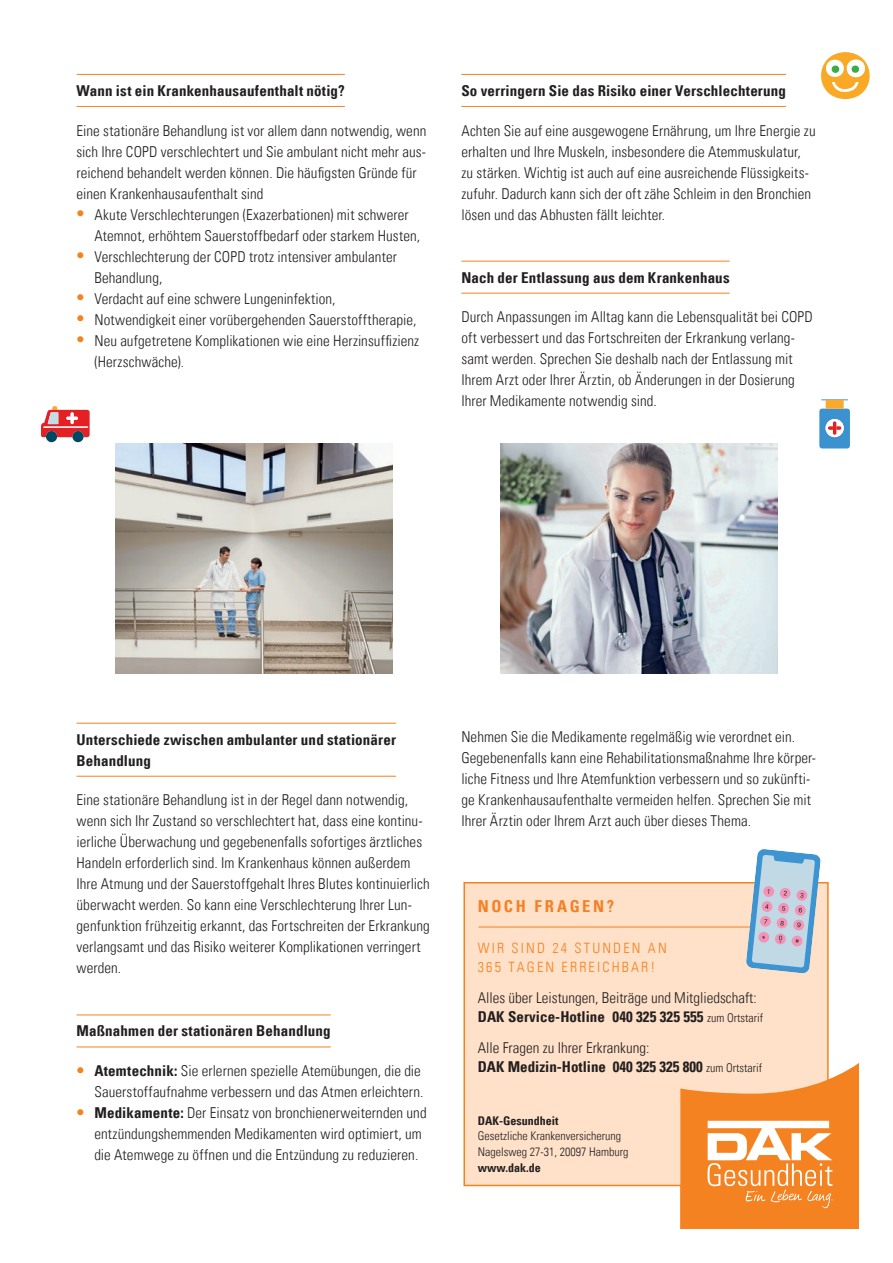
<style>
.page{position:relative;width:893px;height:1263px;background:#fff}
.page>*{position:absolute;margin:0;border:0;box-sizing:border-box;transform-origin:0 0}
.t1{font:16.5px "Univers Com 67 Bold Cond";letter-spacing:.16em;color:#f48026}
.t2{font:15px/21px "Univers Com 47 Light Cond";letter-spacing:.005em;color:#231f20}
.t3{font:15px/21px "Univers Com 67 Bold Cond";letter-spacing:.01em;color:#231f20}
.t4{font:14.25px/18.8px "Univers Com 47 Light Cond";letter-spacing:.15em;color:#f58220}
.t5{font:12px/15.8px "Univers Com 47 Light Cond";color:#231f20}
.t6{font:12px "Univers Com 67 Bold Cond";color:#231f20}
.s1{font-family:"Univers Com 67 Bold Cond"}
.s2{font-family:"Univers Com 47 Light Cond";font-size:12px}
</style>
<div class="page">
<hr style="left:77px;top:106px;width:268px;height:1px;background:#f58220">
<hr style="left:77px;top:74px;width:268px;height:1px;background:#f58220">
<hr style="left:77px;top:776px;width:319px;height:1px;background:#f58220">
<hr style="left:77px;top:723px;width:319px;height:1px;background:#f58220">
<hr style="left:77px;top:1046px;width:254px;height:1px;background:#f58220">
<hr style="left:77px;top:1014px;width:254px;height:1px;background:#f58220">
<hr style="left:461px;top:106px;width:325px;height:1px;background:#f58220">
<hr style="left:461px;top:74px;width:325px;height:1px;background:#f58220">
<hr style="left:461px;top:293px;width:269px;height:1px;background:#f58220">
<hr style="left:461px;top:261px;width:269px;height:1px;background:#f58220">
<svg style="left:821px;top:52px;width:49px;height:47px"></svg>
<div style="left:826px;top:400px;width:18px;height:9px;background:#faa929"></div>
<svg style="left:819px;top:409px;width:31px;height:39px"></svg>
<hr style="left:833px;top:421px;width:3px;height:14px;background:#e42024;border-radius:2px">
<svg style="left:41px;top:406px;width:49px;height:36px"></svg>
<hr style="left:43px;top:426px;width:45px;height:2px;background:#fff">
<div style="left:464px;top:883px;width:364px;height:302px;background:#fee1c8"></div>
<div style="left:463px;top:882px;width:366px;height:304px;border:2px solid #f58220"></div>
<hr style="left:478px;top:927px;width:289px;height:1px;background:#f58220">
<svg style="left:680px;top:1063px;width:179px;height:166px"></svg>
<svg style="left:746px;top:849px;width:75px;height:125px"></svg>
<img style="left:116px;top:443px;width:276px;height:230px">
<img style="left:501px;top:443px;width:276px;height:230px">
<p class="t3" style="left:77px;top:80px;width:270px">Wann ist ein Krankenhausaufenthalt nötig?</p>
<p class="t2" style="left:77px;top:120px;width:351px">Eine stationäre Behandlung ist vor allem dann notwendig, wenn sich Ihre COPD verschlechtert und Sie ambulant nicht mehr aus&shy;reichend behandelt werden können. Die häufigsten Gründe für einen Krankenhausaufenthalt sind</p>
<p class="t2" style="left:94px;top:204px;width:327px">Akute Verschlechterungen (Exazerbationen) mit schwerer Atemnot, erhöhtem Sauerstoffbedarf oder starkem Husten, Verschlechterung der COPD trotz intensiver ambulanter Behandlung,<br>Verdacht auf eine schwere Lungeninfektion, Notwendigkeit einer vorübergehenden Sauerstofftherapie, Neu aufgetretene Komplikationen wie eine Herzinsuffizienz (Herzschwäche).</p>
<p class="t3" style="left:461px;top:80px;width:326px">So verringern Sie das Risiko einer Verschlechterung</p>
<p class="t2" style="left:461px;top:120px;width:356px">Achten Sie auf eine ausgewogene Ernährung, um Ihre Energie zu erhalten und Ihre Muskeln, insbesondere die Atemmuskulatur, zu stärken. Wichtig ist auch auf eine ausreichende Flüssigkeits&shy;zufuhr. Dadurch kann sich der oft zähe Schleim in den Bronchien lösen und das Abhusten fällt leichter.</p>
<p class="t3" style="left:461px;top:267px;width:270px">Nach der Entlassung aus dem Krankenhaus</p>
<p class="t2" style="left:461px;top:307px;width:353px">Durch Anpassungen im Alltag kann die Lebensqualität bei COPD oft verbessert und das Fortschreiten der Erkrankung verlang&shy;samt werden. Sprechen Sie deshalb nach der Entlassung mit Ihrem Arzt oder Ihrer Ärztin, ob Änderungen in der Dosierung Ihrer Medikamente notwendig sind.</p>
<p class="t3" style="left:77px;top:729px;width:321px">Unterschiede zwischen ambulanter und stationärer<br>Behandlung</p>
<p class="t2" style="left:77px;top:790px;width:355px">Eine stationäre Behandlung ist in der Regel dann notwendig, wenn sich Ihr Zustand so verschlechtert hat, dass eine kontinu&shy;ierliche Überwachung und gegebenenfalls sofortiges ärztliches Handeln erforderlich sind. Im Krankenhaus können außerdem Ihre Atmung und der Sauerstoffgehalt Ihres Blutes kontinuierlich überwacht werden. So kann eine Verschlechterung Ihrer Lun&shy;genfunktion frühzeitig erkannt, das Fortschreiten der Erkrankung verlangsamt und das Risiko weiterer Komplikationen verringert werden.</p>
<p class="t3" style="left:77px;top:1020px;width:256px">Maßnahmen der stationären Behandlung</p>
<p class="t2" style="left:94px;top:1060px;width:334px"><span class="s1">Atemtechnik:</span> Sie erlernen spezielle Atemübungen, die die Sauerstoffaufnahme verbessern und das Atmen erleichtern.<br><span class="s1">Medikamente:</span> Der Einsatz von bronchienerweiternden und entzündungshemmenden Medikamenten wird optimiert, um die Atemwege zu öffnen und die Entzündung zu reduzieren.</p>
<p class="t2" style="left:461px;top:727px;width:356px">Nehmen Sie die Medikamente regelmäßig wie verordnet ein.<br>Gegebenenfalls kann eine Rehabilitationsmaßnahme Ihre körper&shy;liche Fitness und Ihre Atemfunktion verbessern und so zukünfti&shy;ge Krankenhausaufenthalte vermeiden helfen. Sprechen Sie mit Ihrer Ärztin oder Ihrem Arzt auch über dieses Thema.</p>
<p class="t1" style="left:478px;top:896px;width:138px">NOCH FRAGEN?</p>
<p class="t4" style="left:478px;top:938px;width:190px">WIR SIND 24 STUNDEN AN<br>365 TAGEN ERREICHBAR!</p>
<p class="t2" style="left:478px;top:987px;width:281px">Alles über Leistungen, Beiträge und Mitgliedschaft:</p>
<p class="t3" style="left:478px;top:1006px;width:287px">DAK Service-Hotline 040 325 325 555 <span class="s2">zum Ortstarif</span></p>
<p class="t2" style="left:478px;top:1038px;width:173px">Alle Fragen zu Ihrer Erkrankung:</p>
<p class="t3" style="left:478px;top:1056px;width:286px">DAK Medizin-Hotline 040 325 325 800 <span class="s2">zum Ortstarif</span></p>
<p class="t6" style="left:478px;top:1113px;width:82px">DAK-Gesundheit</p>
<p class="t5" style="left:478px;top:1128px;width:152px">Gesetzliche Krankenversicherung<br>Nagelsweg 27-31, 20097 Hamburg</p>
<p class="t6" style="left:478px;top:1160px;width:64px">www.dak.de</p>
</div>
